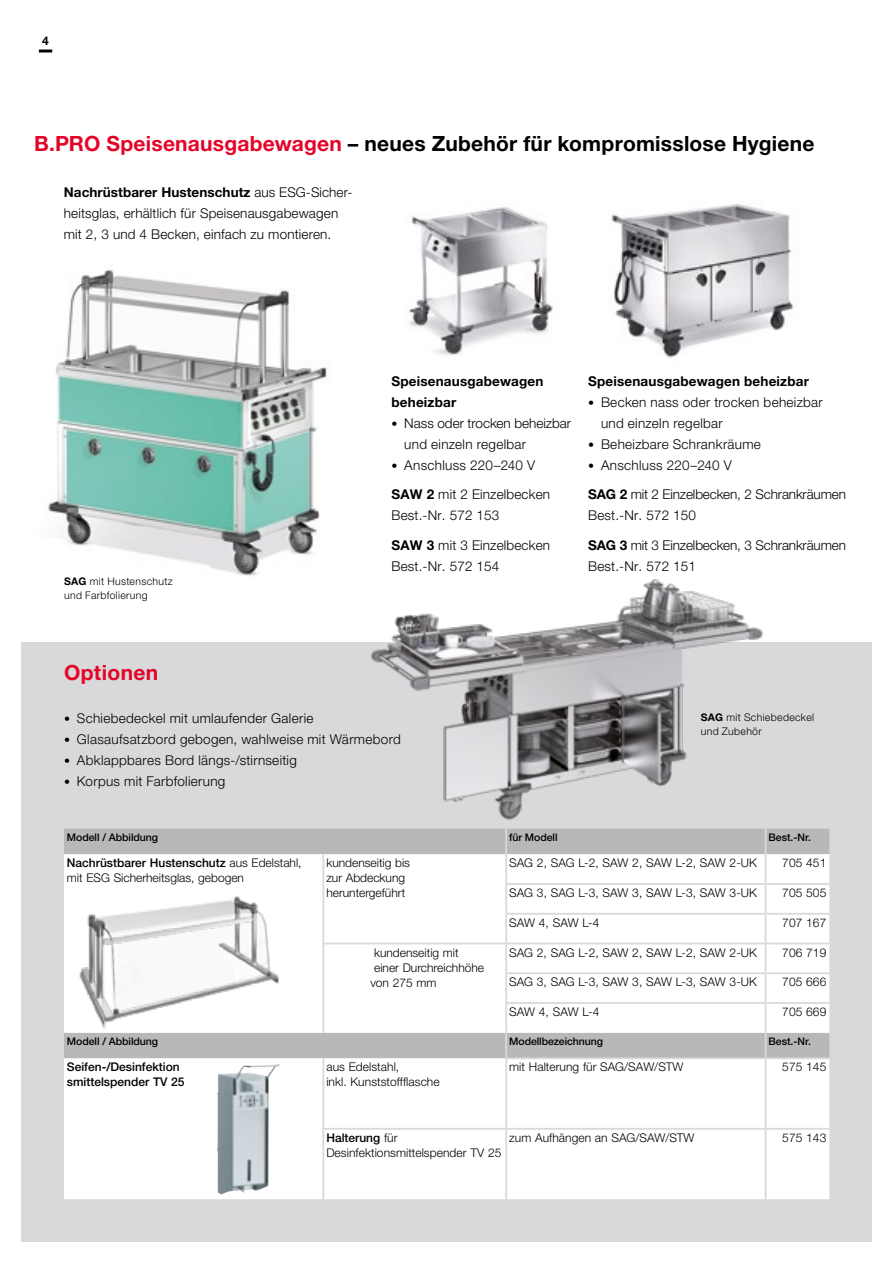
<style>
.page{position:relative;width:893px;height:1263px;background:#fff}
.page>*{position:absolute;margin:0;border:0;box-sizing:border-box;transform-origin:0 0}
.t1{font:700 21px "Helvetica Neue LTW1 G";letter-spacing:.01em;color:#000}
.t2{font:700 21px "Helvetica Neue LTW1 G";letter-spacing:.015em;color:#e40428}
.t3{font:300 13.5px/21px "Helvetica Neue LTW1 G";letter-spacing:.01em;color:#000}
.t4{font:300 13.5px/29.5px "Helvetica Neue LTW1 G";letter-spacing:-.01em;color:#000}
.t5{font:700 13.5px/21px "Helvetica Neue LTW1 G";letter-spacing:.01em;color:#000}
.t6{font:300 12px/15px "Helvetica Neue LTW1 G";letter-spacing:.005em;color:#000}
.t7{font:500 12px/15px "Helvetica Neue LTW1 G";color:#000}
.t8{font:700 12px "Helvetica Neue LTW1 G";color:#000}
.t9{font:500 10.5px "Helvetica Neue LTW1 G";letter-spacing:-.005em;color:#000}
.t10{font:300 10.5px/14.2px "Helvetica Neue LTW1 G";letter-spacing:.03em;color:#000}
.s1{color:#e40428}
.s2{font-weight:700}
.s3{font-size:12px}
.s4{font-weight:500}
</style>
<div class="page">
<div style="left:21px;top:642px;width:851px;height:600px;background:#d9d8db"></div>
<img style="left:407px;top:207px;width:146px;height:148px">
<img style="left:611px;top:204px;width:183px;height:154px">
<img style="left:48px;top:269px;width:279px;height:307px">
<img style="left:370px;top:579px;width:394px;height:241px">
<div style="left:64px;top:829px;width:765px;height:25px;background:#b8b7ba"></div>
<svg style="left:64px;top:854px;width:765px;height:345px;background:#f8f8f8"></svg>
<div style="left:507px;top:1059px;width:322px;height:140px;background:#fff"></div>
<hr style="left:505px;top:829px;width:2px;height:25px;background:#d9d8db">
<hr style="left:322px;top:854px;width:2px;height:30px;background:#d9d8db">
<hr style="left:322px;top:884px;width:2px;height:30px;background:#d9d8db">
<hr style="left:322px;top:914px;width:2px;height:29px;background:#d9d8db">
<hr style="left:505px;top:854px;width:2px;height:29px;background:#d9d8db">
<hr style="left:505px;top:885px;width:2px;height:28px;background:#d9d8db">
<hr style="left:505px;top:883px;width:261px;height:2px;background:#d9d8db">
<hr style="left:766px;top:883px;width:63px;height:2px;background:#d9d8db">
<hr style="left:505px;top:915px;width:2px;height:28px;background:#d9d8db">
<hr style="left:505px;top:913px;width:261px;height:2px;background:#d9d8db">
<hr style="left:766px;top:913px;width:63px;height:2px;background:#d9d8db">
<hr style="left:322px;top:944px;width:2px;height:29px;background:#d9d8db">
<hr style="left:322px;top:973px;width:2px;height:30px;background:#d9d8db">
<hr style="left:322px;top:1003px;width:2px;height:30px;background:#d9d8db">
<hr style="left:322px;top:943px;width:184px;height:1px;background:#d9d8db">
<hr style="left:505px;top:944px;width:2px;height:28px;background:#d9d8db">
<hr style="left:506px;top:943px;width:260px;height:1px;background:#d9d8db">
<hr style="left:766px;top:943px;width:63px;height:1px;background:#d9d8db">
<hr style="left:505px;top:974px;width:2px;height:28px;background:#d9d8db">
<hr style="left:505px;top:972px;width:261px;height:2px;background:#d9d8db">
<hr style="left:766px;top:972px;width:63px;height:2px;background:#d9d8db">
<hr style="left:505px;top:1004px;width:2px;height:29px;background:#d9d8db">
<hr style="left:505px;top:1002px;width:261px;height:2px;background:#d9d8db">
<hr style="left:766px;top:1002px;width:63px;height:2px;background:#d9d8db">
<hr style="left:505px;top:1033px;width:2px;height:24px;background:#d9d8db">
<svg style="left:765px;top:829px;width:1px;height:228px"></svg>
<hr style="left:322px;top:1058px;width:2px;height:70px;background:#d9d8db">
<hr style="left:322px;top:1130px;width:2px;height:69px;background:#d9d8db">
<hr style="left:322px;top:1128px;width:185px;height:2px;background:#d9d8db">
<hr style="left:505px;top:1059px;width:2px;height:69px;background:#d9d8db">
<hr style="left:505px;top:1057px;width:261px;height:2px;background:#d9d8db">
<hr style="left:765px;top:1059px;width:1px;height:69px;background:#d9d8db">
<hr style="left:766px;top:1057px;width:63px;height:2px;background:#d9d8db">
<hr style="left:505px;top:1130px;width:2px;height:69px;background:#d9d8db">
<hr style="left:507px;top:1128px;width:259px;height:2px;background:#d9d8db">
<hr style="left:765px;top:1130px;width:1px;height:69px;background:#d9d8db">
<hr style="left:766px;top:1128px;width:63px;height:2px;background:#d9d8db">
<svg style="left:39px;top:50px;width:13px;height:3px"></svg>
<img style="left:70px;top:891px;width:217px;height:158px">
<img style="left:216px;top:1064px;width:65px;height:130px">
<p class="t8" style="left:42px;top:33px;width:8px">4</p>
<h1 class="t1" style="left:34px;top:131px;width:782px"><span class="s1">B.PRO Speisenausgabewagen</span> – neues Zubehör für kompromisslose Hygiene</h1>
<p class="t3" style="left:64px;top:181px;width:290px"><span class="s2">Nachrüstbarer Hustenschutz</span> aus ESG-Sicher&shy;heitsglas, erhältlich für Speisenausgabewagen mit 2, 3 und 4 Becken, einfach zu montieren.</p>
<p class="t10" style="left:64px;top:574px;width:110px"><span class="s2">SAG</span> mit Hustenschutz und Farbfolierung</p>
<p class="t5" style="left:392px;top:370px;width:153px">Speisenausgabewagen beheizbar</p>
<p class="t3" style="left:404px;top:412px;width:168px;text-indent:-13px"><span class="s3">•</span> Nass oder trocken beheizbar und einzeln regelbar</p>
<p class="t3" style="left:392px;top:450px;width:160px;line-height:29.5px"><span class="s3">•</span> Anschluss 220–240 V<br><span class="s2">SAW 2</span> mit 2 Einzelbecken</p>
<p class="t3" style="left:392px;top:501px;width:160px;line-height:29.5px">Best.-Nr. 572 153<br><span class="s2">SAW 3</span> mit 3 Einzelbecken</p>
<p class="t3" style="left:392px;top:555px;width:109px">Best.-Nr. 572 154</p>
<p class="t5" style="left:588px;top:370px;width:222px">Speisenausgabewagen beheizbar</p>
<p class="t3" style="left:601px;top:391px;width:223px;text-indent:-13px"><span class="s3">•</span> Becken nass oder trocken beheizbar und einzeln regelbar</p>
<p class="t3" style="left:588px;top:433px;width:174px"><span class="s3">•</span> Beheizbare Schrankräume</p>
<p class="t4" style="left:588px;top:450px;width:259px"><span class="s3">•</span> Anschluss 220–240 V<br><span class="s2">SAG 2</span> mit 2 Einzelbecken, 2 Schrankräumen</p>
<p class="t4" style="left:588px;top:501px;width:259px">Best.-Nr. 572 150<br><span class="s2">SAG 3</span> mit 3 Einzelbecken, 3 Schrankräumen</p>
<p class="t3" style="left:588px;top:555px;width:109px">Best.-Nr. 572 151</p>
<h1 class="t2" style="left:64px;top:659px;width:96px">Optionen</h1>
<p class="t3" style="left:64px;top:708px;width:251px"><span class="s3">•</span> Schiebedeckel mit umlaufender Galerie</p>
<p class="t3" style="left:64px;top:729px;width:338px"><span class="s3">•</span> Glasaufsatzbord gebogen, wahlweise mit Wärmebord</p>
<p class="t3" style="left:64px;top:750px;width:234px"><span class="s3">•</span> Abklappbares Bord längs-/stirnseitig</p>
<p class="t3" style="left:64px;top:771px;width:163px"><span class="s3">•</span> Korpus mit Farbfolierung</p>
<p class="t10" style="left:701px;top:710px;width:115px"><span class="s2">SAG</span> mit Schiebedeckel und Zubehör</p>
<p class="t9" style="left:67px;top:831px;width:93px">Modell / Abbildung</p>
<p class="t9" style="left:509px;top:831px;width:50px">für Modell</p>
<p class="t9" style="left:769px;top:831px;width:44px">Best.-Nr.</p>
<p class="t6" style="left:67px;top:855px;width:236px"><span class="s4">Nachrüstbarer Hustenschutz</span> aus Edelstahl, mit ESG Sicherheitsglas, gebogen</p>
<p class="t6" style="left:326px;top:855px;width:85px">kundenseitig bis zur Abdeckung heruntergeführt</p>
<p class="t6" style="left:509px;top:855px;width:249px">SAG 2, SAG L-2, SAW 2, SAW L-2, SAW 2-UK</p>
<p class="t6" style="left:782px;top:855px;width:46px">705 451</p>
<p class="t6" style="left:509px;top:885px;width:249px">SAG 3, SAG L-3, SAW 3, SAW L-3, SAW 3-UK</p>
<p class="t6" style="left:782px;top:885px;width:46px">705 505</p>
<p class="t6" style="left:509px;top:915px;width:92px">SAW 4, SAW L-4</p>
<p class="t6" style="left:782px;top:915px;width:46px">707 167</p>
<p class="t6" style="left:374px;top:945px;width:86px">kundenseitig mit</p>
<p class="t6" style="left:374px;top:960px;width:112px">einer Durchreichhöhe</p>
<p class="t6" style="left:370px;top:975px;width:68px">von 275 mm</p>
<p class="t6" style="left:509px;top:945px;width:249px">SAG 2, SAG L-2, SAW 2, SAW L-2, SAW 2-UK</p>
<p class="t6" style="left:782px;top:945px;width:46px">706 719</p>
<p class="t6" style="left:509px;top:974px;width:249px">SAG 3, SAG L-3, SAW 3, SAW L-3, SAW 3-UK</p>
<p class="t6" style="left:782px;top:974px;width:46px">705 666</p>
<p class="t6" style="left:509px;top:1004px;width:92px">SAW 4, SAW L-4</p>
<p class="t6" style="left:782px;top:1004px;width:46px">705 669</p>
<p class="t9" style="left:67px;top:1035px;width:93px">Modell / Abbildung</p>
<p class="t9" style="left:509px;top:1035px;width:95px">Modellbezeichnung</p>
<p class="t9" style="left:769px;top:1035px;width:44px">Best.-Nr.</p>
<p class="t7" style="left:67px;top:1060px;width:119px">Seifen-/Desinfektion smittelspender TV 25</p>
<p class="t6" style="left:326px;top:1060px;width:115px">aus Edelstahl,<br>inkl. Kunststoffflasche</p>
<p class="t6" style="left:509px;top:1060px;width:176px">mit Halterung für SAG/SAW/STW</p>
<p class="t6" style="left:782px;top:1060px;width:46px">575 145</p>
<p class="t6" style="left:326px;top:1130px;width:177px"><span class="s4">Halterung</span> für<br>Desinfektionsmittelspender TV 25</p>
<p class="t6" style="left:509px;top:1130px;width:187px">zum Aufhängen an SAG/SAW/STW</p>
<p class="t6" style="left:782px;top:1130px;width:46px">575 143</p>
</div>
